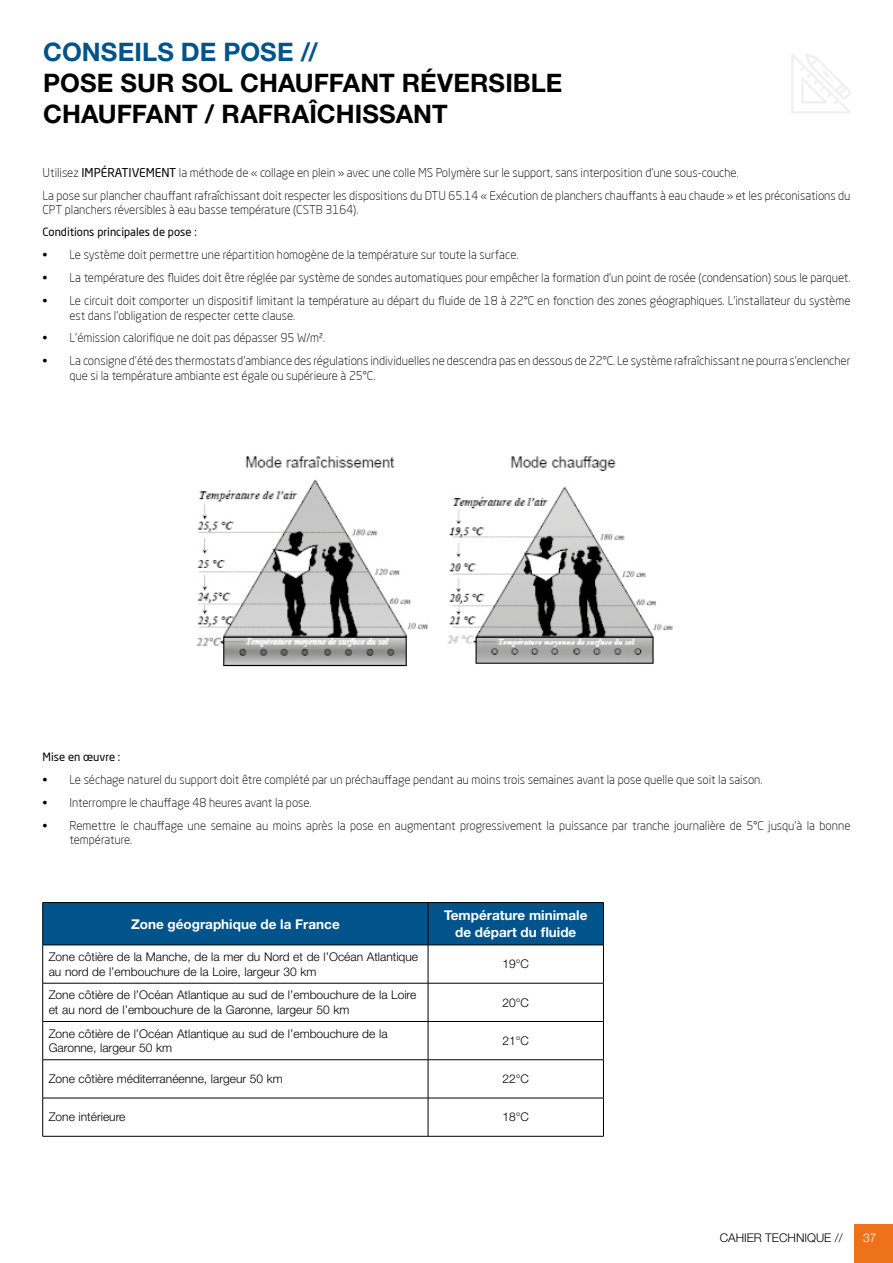
<style>
.page{position:relative;width:893px;height:1263px;background:#fff}
.page>*{position:absolute;margin:0;border:0;box-sizing:border-box;transform-origin:0 0}
.t1{font:700 25.5px/30.6px "Helvetica Neue LT Std";color:#000}
.t2{font:700 25.5px "Helvetica Neue LT Std";color:#00538b}
.t3{font:700 13.5px/16.2px "Helvetica Neue LT Std";color:#fff;text-align:center}
.t4{font:300 12px/14.4px "Neo Sans Pro";color:#000}
.t5{font:300 12px/14.4px "Helvetica Neue LT Std";color:#000}
.t6{font:300 12px "Helvetica Neue LT Std";color:#fff}
.t7{font:11.25px "Neo Sans Pro";color:#000}
.s1{font-weight:400}
</style>
<div class="page">
<svg style="left:791px;top:54px;width:60px;height:59px"></svg>
<img style="left:196px;top:456px;width:477px;height:211px">
<div style="left:855px;top:1225px;width:38px;height:38px;background:#ee7219"></div>
<div style="left:43px;top:903px;width:560px;height:42px;background:#00538b"></div>
<hr style="left:42px;top:945px;width:1px;height:38px;background:#000">
<hr style="left:428px;top:945px;width:1px;height:38px;background:#000">
<hr style="left:603px;top:945px;width:1px;height:38px;background:#000">
<hr style="left:43px;top:983px;width:385px;height:1px;background:#000">
<hr style="left:42px;top:983px;width:1px;height:38px;background:#000">
<hr style="left:428px;top:983px;width:176px;height:1px;background:#000">
<hr style="left:428px;top:983px;width:1px;height:38px;background:#000">
<hr style="left:603px;top:983px;width:1px;height:38px;background:#000">
<hr style="left:43px;top:1021px;width:385px;height:1px;background:#000">
<hr style="left:42px;top:1022px;width:1px;height:37px;background:#000">
<hr style="left:428px;top:1021px;width:176px;height:1px;background:#000">
<hr style="left:428px;top:1022px;width:1px;height:37px;background:#000">
<hr style="left:603px;top:1022px;width:1px;height:37px;background:#000">
<hr style="left:43px;top:1059px;width:385px;height:1px;background:#000">
<hr style="left:42px;top:1060px;width:1px;height:38px;background:#000">
<hr style="left:428px;top:1059px;width:176px;height:1px;background:#000">
<hr style="left:428px;top:1060px;width:1px;height:38px;background:#000">
<hr style="left:603px;top:1060px;width:1px;height:38px;background:#000">
<hr style="left:43px;top:1098px;width:385px;height:1px;background:#000">
<hr style="left:42px;top:1098px;width:1px;height:38px;background:#000">
<hr style="left:428px;top:1098px;width:176px;height:1px;background:#000">
<hr style="left:428px;top:1098px;width:1px;height:38px;background:#000">
<hr style="left:603px;top:1098px;width:1px;height:38px;background:#000">
<hr style="left:43px;top:1136px;width:385px;height:1px;background:#000">
<hr style="left:428px;top:1136px;width:176px;height:1px;background:#000">
<hr style="left:43px;top:902px;width:385px;height:1px;background:#000">
<hr style="left:42px;top:903px;width:1px;height:42px;background:#000">
<hr style="left:428px;top:902px;width:176px;height:1px;background:#000">
<hr style="left:428px;top:903px;width:1px;height:42px;background:#000">
<hr style="left:603px;top:903px;width:1px;height:42px;background:#000">
<hr style="left:43px;top:945px;width:385px;height:1px;background:#000">
<hr style="left:428px;top:945px;width:176px;height:1px;background:#000">
<h1 class="t2" style="left:43px;top:37px;width:276px">CONSEILS DE POSE //</h1>
<h1 class="t1" style="left:43px;top:67px;width:521px">POSE SUR SOL CHAUFFANT RÉVERSIBLE<br>CHAUFFANT / RAFRAÎCHISSANT</h1>
<p class="t4" style="left:43px;top:161px;width:809px;line-height:23px">Utilisez <span class="s1">IMPÉRATIVEMENT</span> la méthode de « collage en plein » avec une colle MS Polymère sur le support, sans interposition d’une sous-couche.<br>La pose sur plancher chauffant rafraîchissant doit respecter les dispositions du DTU 65.14 « Exécution de planchers chauffants à eau chaude » et les préconisations du</p>
<p class="t4" style="left:43px;top:203px;width:317px">CPT planchers réversibles à eau basse température (CSTB 3164).</p>
<p class="t7" style="left:43px;top:225px;width:156px">Conditions principales de pose :</p>
<p class="t4" style="left:43px;top:247px;width:477px">• Le système doit permettre une répartition homogène de la température sur toute la surface.</p>
<p class="t4" style="left:43px;top:270px;width:809px">• La température des fluides doit être réglée par système de sondes automatiques pour empêcher la formation d’un point de rosée (condensation) sous le parquet.</p>
<p class="t4" style="left:70px;top:293px;width:782px;text-indent:-27px">• Le circuit doit comporter un dispositif limitant la température au départ du fluide de 18 à 22°C en fonction des zones géographiques. L’installateur du système est dans l’obligation de respecter cette clause.</p>
<p class="t4" style="left:43px;top:331px;width:284px">• L’émission calorifique ne doit pas dépasser 95 W/m².</p>
<p class="t4" style="left:70px;top:353px;width:782px;text-indent:-27px">• La consigne d’été des thermostats d’ambiance des régulations individuelles ne descendra pas en dessous de 22°C. Le système rafraîchissant ne pourra s’enclencher que si la température ambiante est égale ou supérieure à 25°C.</p>
<p class="t7" style="left:43px;top:750px;width:79px">Mise en œuvre :</p>
<p class="t4" style="left:43px;top:772px;width:721px">• Le séchage naturel du support doit être complété par un préchauffage pendant au moins trois semaines avant la pose quelle que soit la saison.</p>
<p class="t4" style="left:43px;top:795px;width:271px">• Interrompre le chauffage 48 heures avant la pose.</p>
<p class="t4" style="left:70px;top:818px;width:782px;text-indent:-27px">• Remettre le chauffage une semaine au moins après la pose en augmentant progressivement la puissance par tranche journalière de 5°C jusqu’à la bonne température.</p>
<p class="t3" style="left:131px;top:915px;width:210px">Zone géographique de la France</p>
<p class="t3" style="left:444px;top:907px;width:145px">Température minimale de départ du fluide</p>
<p class="t5" style="left:49px;top:949px;width:371px">Zone côtière de la Manche, de la mer du Nord et de l’Océan Atlantique au nord de l’embouchure de la Loire, largeur 30 km</p>
<p class="t5" style="left:502px;top:957px;width:28px">19°C</p>
<p class="t5" style="left:49px;top:988px;width:369px">Zone côtière de l’Océan Atlantique au sud de l’embouchure de la Loire et au nord de l’embouchure de la Garonne, largeur 50 km</p>
<p class="t5" style="left:502px;top:995px;width:28px">20°C</p>
<p class="t5" style="left:49px;top:1026px;width:340px">Zone côtière de l’Océan Atlantique au sud de l’embouchure de la<br>Garonne, largeur 50 km</p>
<p class="t5" style="left:502px;top:1033px;width:28px">21°C</p>
<p class="t5" style="left:49px;top:1071px;width:236px">Zone côtière méditerranéenne, largeur 50 km</p>
<p class="t5" style="left:502px;top:1071px;width:28px">22°C</p>
<p class="t5" style="left:49px;top:1110px;width:78px">Zone intérieure</p>
<p class="t5" style="left:502px;top:1110px;width:28px">18°C</p>
<p class="t5" style="left:720px;top:1230px;width:124px">CAHIER TECHNIQUE //</p>
<p class="t6" style="left:863px;top:1230px;width:15px">37</p>
</div>
